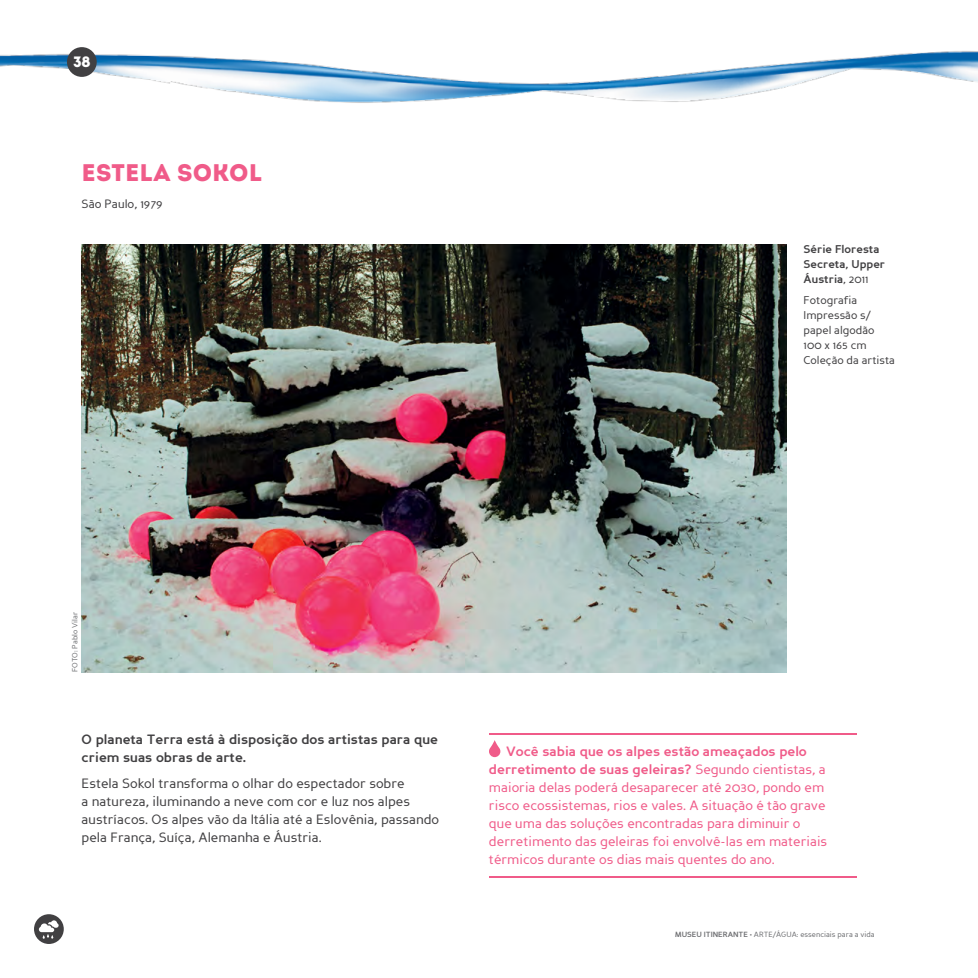
<style>
.page{position:relative;width:978px;height:978px;background:#fff}
.page>*{position:absolute;margin:0;border:0;box-sizing:border-box;transform-origin:0 0}
.t1{font:24px "Intro";color:#f05b89}
.t2{font:15px "Intro";color:#fff}
.t3{font:13.5px/18px "Perspective Sans";color:#f05b89}
.t4{font:13.5px/18px "Perspective Sans";color:#414042}
.t5{font:700 13.5px/18px "Perspective Sans";color:#414042}
.t6{font:12px "Perspective Sans";color:#414042}
.t7{font:11.25px/15px "Perspective Sans";color:#414042}
.t8{font:700 11.25px/15px "Perspective Sans";color:#414042}
.t9{font:7.5px "Perspective Sans";color:#6d6e71}
.s1{font-weight:400}
.s2{font-weight:700}
</style>
<div class="page">
<img style="left:0;top:47px;width:978px;height:56px">
<div style="left:67px;top:47px;width:30px;height:30px;background:#414042;border-radius:50%"></div>
<img style="left:81px;top:245px;width:706px;height:427px">
<hr style="left:489px;top:734px;width:368px;height:1px;background:#f05b89">
<hr style="left:489px;top:876px;width:368px;height:1px;background:#f05b89">
<svg style="left:489px;top:740px;width:11px;height:17px"></svg>
<svg style="left:34px;top:914px;width:30px;height:30px"></svg>
<p class="t2" style="left:73px;top:53px;width:19px">38</p>
<h1 class="t1" style="left:82px;top:159px;width:182px">ESTELA SOKOL</h1>
<p class="t6" style="left:82px;top:197px;width:82px">São Paulo, 1979</p>
<p class="t8" style="left:804px;top:242px;width:83px">Série Floresta<br>Secreta, Upper<br>Áustria<span class="s1">, 2011</span></p>
<p class="t7" style="left:804px;top:293px;width:93px">Fotografia<br>Impressão s/ papel algodão<br>100 x 165 cm<br>Coleção da artista</p>
<p class="t9" style="left:70px;top:672px;width:62px;rotate:-90deg">FOTO: Pablo Vilar</p>
<p class="t5" style="left:82px;top:730px;width:358px">O planeta Terra está à disposição dos artistas para que criem suas obras de arte.</p>
<p class="t4" style="left:82px;top:775px;width:359px">Estela Sokol transforma o olhar do espectador sobre<br>a natureza, iluminando a neve com cor e luz nos alpes austríacos. Os alpes vão da Itália até a Eslovênia, passando pela França, Suíça, Alemanha e Áustria.</p>
<p class="t3" style="left:489px;top:742px;width:340px;text-indent:17px"><span class="s2">Você sabia que os alpes estão ameaçados pelo derretimento de suas geleiras?</span> Segundo cientistas, a maioria delas poderá desaparecer até 2030, pondo em risco ecossistemas, rios e vales. A situação é tão grave que uma das soluções encontradas para diminuir o derretimento das geleiras foi envolvê-las em materiais térmicos durante os dias mais quentes do ano.</p>
<p class="t9" style="left:675px;top:930px;width:201px"><span class="s2">MUSEU ITINERANTE</span> • ARTE/ÁGUA: essenciais para a vida</p>
</div>
